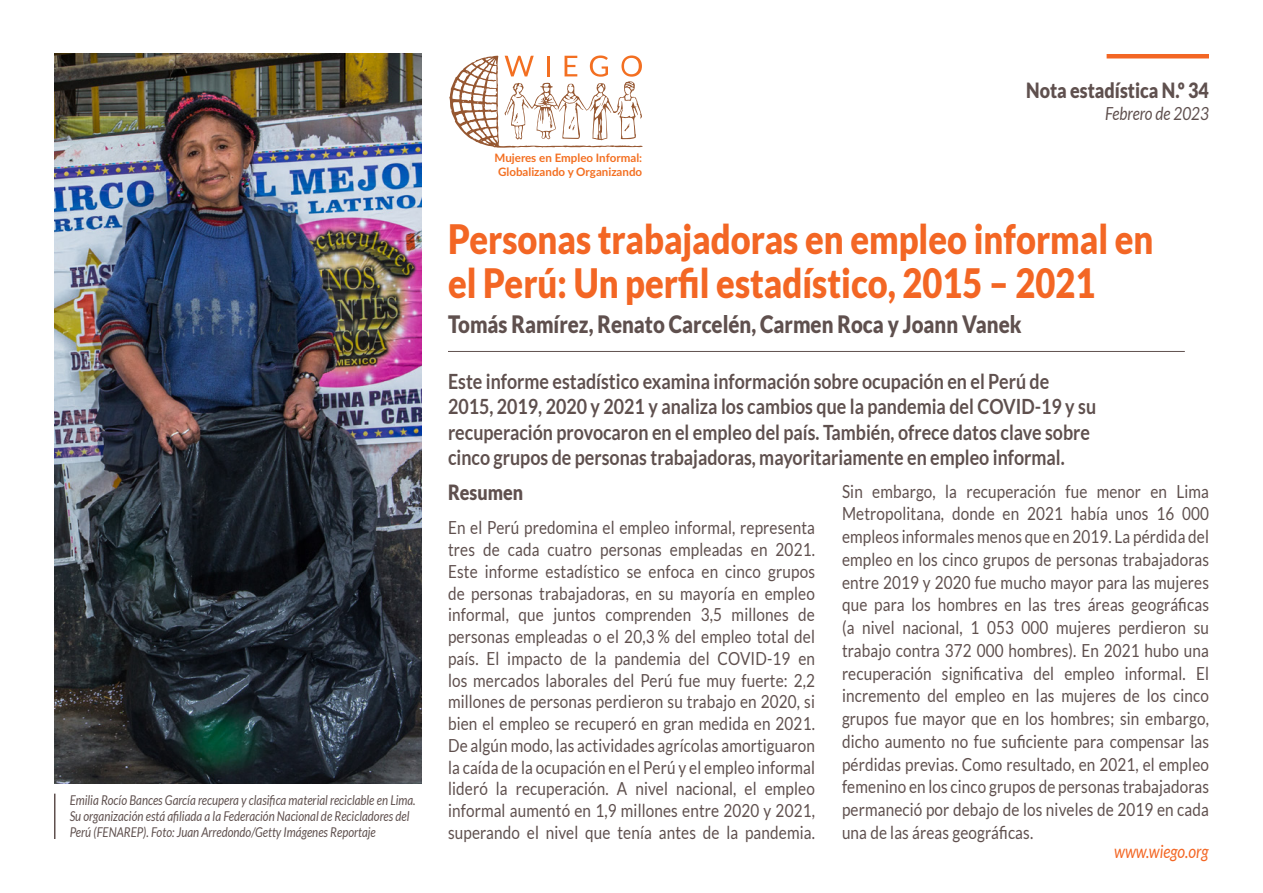
<style>
.page{position:relative;width:1263px;height:893px;background:#fff}
.page>*{position:absolute;margin:0;border:0;box-sizing:border-box;transform-origin:0 0}
.t1{font:900 40.5px/43.5px "Lato";color:#f36624;scale:.85 1}
.t2{font:900 24px "Lato";color:#5f504e;scale:.85 1}
.t3{font:700 21px/25.2px "Lato";color:#5f504e;scale:.85 1}
.t4{font:900 21px "Lato";color:#5f504e;scale:.85 1}
.t5{font:18px/22.8px "Lato";letter-spacing:.01em;color:#5f504e;text-align:justify;scale:.85 1}
.t6{font:italic 18px "Lato";color:#f36624;scale:.85 1}
.t7{font:italic 18px "Lato";color:#5f504e;scale:.85 1}
.t8{font:italic 13.5px/16.2px "Lato";color:#5f504e;scale:.85 1}
.t9{font:700 11.55px/14px "Lato";color:#f36f21;text-align:center}
</style>
<div class="page">
<hr style="left:1106px;top:54px;width:103px;height:4px;background:#f36624">
<hr style="left:448px;top:351px;width:737px;height:1px;background:#5f504e">
<img style="left:54px;top:54px;width:367px;height:730px">
<hr style="left:54px;top:794px;width:2px;height:45px;background:#5f504e">
<svg style="left:449px;top:55px;width:193px;height:93px"></svg>
<p class="t8" style="left:70px;top:792px;width:409px">Emilia Rocío Bances García recupera y clasifica material reciclable en Lima.<br>Su organización está afiliada a la Federación Nacional de Recicladores del<br>Perú (FENAREP). Foto: Juan Arredondo/Getty Imágenes Reportaje</p>
<p class="t9" style="left:494px;top:152px;width:149px">Mujeres en Empleo Informal:<br>Globalizando y Organizando</p>
<p class="t4" style="left:1026px;top:82px;width:216px">Nota estadística N.º 34</p>
<p class="t7" style="left:1105px;top:107px;width:124px">Febrero de 2023</p>
<h1 class="t1" style="left:448px;top:221px;width:832px">Personas trabajadoras en empleo informal en el Perú: Un perfil estadístico, 2015 – 2021</h1>
<h2 class="t2" style="left:448px;top:315px;width:676px">Tomás Ramírez, Renato Carcelén, Carmen Roca y Joann Vanek</h2>
<p class="t3" style="left:448px;top:370px;width:764px">Este informe estadístico examina información sobre ocupación en el Perú de 2015, 2019, 2020 y 2021 y analiza los cambios que la pandemia del COVID-19 y su recuperación provocaron en el empleo del país. También, ofrece datos clave sobre cinco grupos de personas trabajadoras, mayoritariamente en empleo informal.</p>
<p class="t4" style="left:448px;top:484px;width:90px">Resumen</p>
<p class="t5" style="left:448px;top:518px;width:433px;line-height:21.8px">En el Perú predomina el empleo informal, representa tres de cada cuatro personas empleadas en 2021.<br>Este informe estadístico se enfoca en cinco grupos de personas trabajadoras, en su mayoría en empleo informal, que juntos comprenden 3,5 millones de personas empleadas o el 20,3 % del empleo total del país. El impacto de la pandemia del COVID-19 en los mercados laborales del Perú fue muy fuerte: 2,2 millones de personas perdieron su trabajo en 2020, si bien el empleo se recuperó en gran medida en 2021.<br>De algún modo, las actividades agrícolas amortiguaron la caída de la ocupación en el Perú y el empleo informal lideró la recuperación. A nivel nacional, el empleo informal aumentó en 1,9 millones entre 2020 y 2021, superando el nivel que tenía antes de la pandemia.</p>
<p class="t5" style="left:842px;top:481px;width:433px">Sin embargo, la recuperación fue menor en Lima Metropolitana, donde en 2021 había unos 16 000 empleos informales menos que en 2019. La pérdida del empleo en los cinco grupos de personas trabajadoras entre 2019 y 2020 fue mucho mayor para las mujeres que para los hombres en las tres áreas geográficas (a nivel nacional, 1 053 000 mujeres perdieron su trabajo contra 372 000 hombres). En 2021 hubo una recuperación significativa del empleo informal. El incremento del empleo en las mujeres de los cinco grupos fue mayor que en los hombres; sin embargo, dicho aumento no fue suficiente para compensar las pérdidas previas. Como resultado, en 2021, el empleo femenino en los cinco grupos de personas trabajadoras permaneció por debajo de los niveles de 2019 en cada una de las áreas geográficas.</p>
<p class="t6" style="left:1114px;top:844px;width:113px">www.wiego.org</p>
</div>
